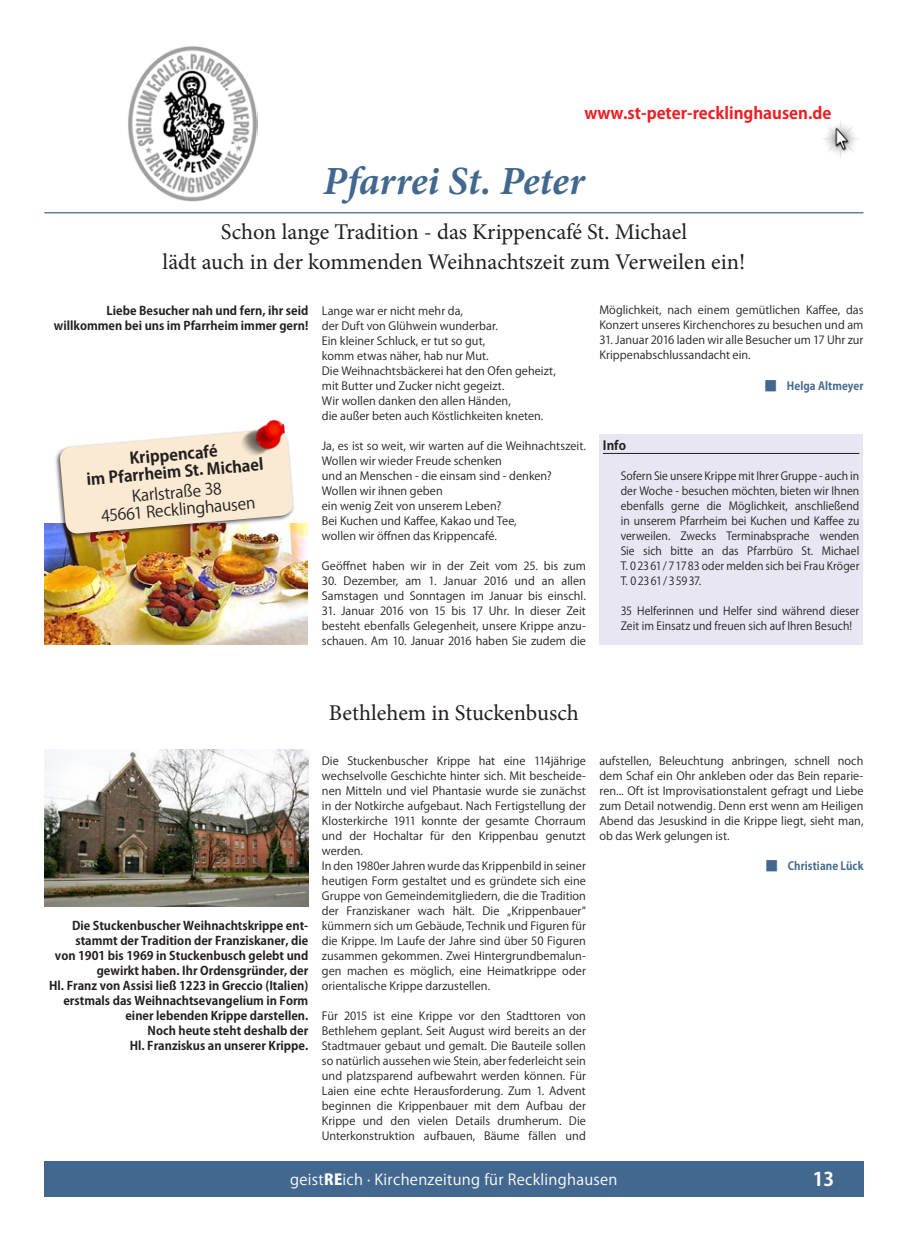
<style>
.page{position:relative;width:922px;height:1241px;background:#fff}
.page>*{position:absolute;margin:0;border:0;box-sizing:border-box;transform-origin:0 0}
.t1{font:italic 700 40px "Minion Pro";color:#436890}
.t2{font:22.5px/30px "Minion Pro";color:#231f20;text-align:center}
.t3{font:700 18.75px "Koz Go Pro";color:#fff}
.t4{font:700 16.25px "Koz Go Pro";color:#ee1d23}
.t5{font:700 15.88px/17.2px "Koz Go Pr 6 N";color:#231f20;text-align:center}
.t6{font:15.88px/17.2px "Koz Go Pr 6 N";color:#231f20;text-align:center}
.t7{font:15px "Koz Go Pro";letter-spacing:.02em;color:#fff}
.t8{font:700 12.5px "Koz Go Pro";color:#231f20}
.t9{font:700 11.88px/15px "Koz Go Pro";color:#231f20;text-align:right}
.t10{font:11.25px/15px "Koz Go Pro";letter-spacing:.005em;color:#231f20}
.t11{font:11.25px/15px "Koz Go Pro";letter-spacing:.005em;color:#231f20;text-align:justify;scale:.95 1}
.t12{font:700 11.25px "Koz Go Pro";letter-spacing:.01em;color:#436890;scale:.94 1}
.s1{font-weight:400}
.s2{font-weight:800}
</style>
<div class="page">
<div style="left:44px;top:1160px;width:819px;height:36px;background:#436890"></div>
<hr style="left:44px;top:212px;width:819px;height:1px;background:#436890">
<img style="left:128px;top:46px;width:129px;height:156px">
<img style="left:823px;top:120px;width:35px;height:38px">
<img style="left:44px;top:523px;width:264px;height:121px">
<div style="left:54px;top:426px;width:241px;height:113px;background:#231f20;opacity:.75"></div>
<svg style="left:59px;top:428px;width:235px;height:106px;background:#f3e4cf"></svg>
<img style="left:237px;top:420px;width:49px;height:37px">
<div style="left:599px;top:434px;width:263px;height:210px;background:#e7e6f2"></div>
<hr style="left:603px;top:453px;width:256px;height:1px;background:#231f20">
<img style="left:44px;top:749px;width:264px;height:157px">
<h3 class="t4" style="left:584px;top:103px;width:248px">www.st-peter-recklinghausen.de</h3>
<h1 class="t1" style="left:323px;top:153px;width:263px">Pfarrei St. Peter</h1>
<h2 class="t2" style="left:162px;top:217px;width:584px">Schon lange Tradition - das Krippencafé St. Michael<br>lädt auch in der kommenden Weihnachtszeit zum Verweilen ein!</h2>
<p class="t9" style="left:54px;top:303px;width:256px">Liebe Besucher nah und fern, ihr seid willkommen bei uns im Pfarrheim immer gern!</p>
<p class="t10" style="left:322px;top:303px;width:235px">Lange war er nicht mehr da,<br>der Duft von Glühwein wunderbar.<br>Ein kleiner Schluck, er tut so gut,<br>komm etwas näher, hab nur Mut.<br>Die Weihnachtsbäckerei hat den Ofen geheizt, mit Butter und Zucker nicht gegeizt.<br>Wir wollen danken den allen Händen,<br>die außer beten auch Köstlichkeiten kneten.</p>
<p class="t10" style="left:322px;top:438px;width:265px">Ja, es ist so weit, wir warten auf die Weihnachtszeit.<br>Wollen wir wieder Freude schenken<br>und an Menschen - die einsam sind - denken?<br>Wollen wir ihnen geben<br>ein wenig Zeit von unserem Leben?<br>Bei Kuchen und Kaffee, Kakao und Tee,<br>wollen wir öffnen das Krippencafé.</p>
<p class="t10" style="left:322px;top:558px;width:265px">Geöffnet haben wir in der Zeit vom 25. bis zum</p>
<p class="t10" style="left:322px;top:573px;width:265px">30. Dezember, am 1. Januar 2016 und an allen<br>Samstagen und Sonntagen im Januar bis einschl.</p>
<p class="t10" style="left:322px;top:603px;width:265px;text-align:justify">31. Januar 2016 von 15 bis 17 Uhr. In dieser Zeit besteht ebenfalls Gelegenheit, unsere Krippe anzu&shy;schauen. Am 10. Januar 2016 haben Sie zudem die</p>
<p class="t10" style="left:599px;top:303px;width:265px">Möglichkeit, nach einem gemütlichen Kaffee, das<br>Konzert unseres Kirchenchores zu besuchen und am</p>
<p class="t10" style="left:599px;top:333px;width:265px">31. Januar 2016 laden wir alle Besucher um 17 Uhr zur<br>Krippenabschlussandacht ein.</p>
<p class="t12" style="left:765px;top:378px;width:106px"><span class="s1">█</span> Helga Altmeyer</p>
<p class="t8" style="left:603px;top:437px;width:25px">Info</p>
<p class="t11" style="left:620px;top:468px;width:253px">Sofern Sie unsere Krippe mit Ihrer Gruppe - auch in der Woche - besuchen möchten, bieten wir Ihnen ebenfalls gerne die Möglichkeit, anschließend in unserem Pfarrheim bei Kuchen und Kaffee zu verweilen. Zwecks Terminabsprache wenden Sie sich bitte an das Pfarrbüro St. Michael T. 02361/71783 oder melden sich bei Frau Kröger T. 02361/35937.</p>
<p class="t11" style="left:620px;top:603px;width:253px">35 Helferinnen und Helfer sind während dieser<br>Zeit im Einsatz und freuen sich auf Ihren Besuch!</p>
<h3 class="t5" style="left:84px;top:454px;width:179px;rotate:-5deg">Krippencafé<br>im Pfarrheim St. Michael</h3>
<h3 class="t6" style="left:99px;top:490px;width:156px;rotate:-5deg">Karlstraße 38<br>45661 Recklinghausen</h3>
<h2 class="t2" style="left:329px;top:697px;width:251px">Bethlehem in Stuckenbusch</h2>
<p class="t9" style="left:49px;top:918px;width:260px">Die Stuckenbuscher Weihnachtskrippe ent&shy;stammt der Tradition der Franziskaner, die<br>von 1901 bis 1969 in Stuckenbusch gelebt und gewirkt haben. Ihr Ordensgründer, der<br>Hl. -Franz von Assisi ließ 1223 in Greccio (Italien) erstmals das Weihnachtsevangelium in Form einer lebenden Krippe darstellen.<br>Noch heute steht deshalb der<br>Hl. Franziskus an unserer Krippe.</p>
<p class="t10" style="left:322px;top:753px;width:265px">Die Stuckenbuscher Krippe hat eine 114jährige wechselvolle Geschichte hinter sich. Mit bescheide&shy;nen Mitteln und viel Phantasie wurde sie zunächst in der Notkirche aufgebaut. Nach Fertigstellung der Klosterkirche 1911 konnte der gesamte Chorraum und der Hochaltar für den Krippenbau genutzt werden.<br>In den 1980er Jahren wurde das Krippenbild in seiner heutigen Form gestaltet und es gründete sich eine Gruppe von Gemeindemitgliedern, die die Tradition der Franziskaner wach hält. Die „Krippenbauer“ kümmern sich um Gebäude, Technik und Figuren für die Krippe. Im Laufe der Jahre sind über 50 Figuren zusammen gekommen. Zwei Hintergrundbemalun&shy;gen machen es möglich, eine Heimatkrippe oder orientalische Krippe darzustellen.</p>
<p class="t10" style="left:322px;top:1008px;width:265px;text-align:justify">Für 2015 ist eine Krippe vor den Stadttoren von Bethlehem geplant. Seit August wird bereits an der Stadtmauer gebaut und gemalt. Die Bauteile sollen so natürlich aussehen wie Stein, aber federleicht sein und platzsparend aufbewahrt werden können. Für Laien eine echte Herausforderung. Zum 1. Advent beginnen die Krippenbauer mit dem Aufbau der Krippe und den vielen Details drumherum. Die Unterkonstruktion aufbauen, Bäume fällen und</p>
<p class="t10" style="left:599px;top:753px;width:265px;text-align:justify">aufstellen, Beleuchtung anbringen, schnell noch dem Schaf ein Ohr ankleben oder das Bein reparie&shy;ren... Oft ist Improvisationstalent gefragt und Liebe zum Detail notwendig. Denn erst wenn am Heiligen Abend das Jesuskind in die Krippe liegt, sieht man, ob das Werk gelungen ist.</p>
<p class="t12" style="left:766px;top:858px;width:104px"><span class="s1">█</span> Christiane Lück</p>
<h3 class="t7" style="left:290px;top:1169px;width:329px">geist<span class="s2">RE</span>ich · Kirchenzeitung für Recklinghausen</h3>
<h3 class="t3" style="left:812px;top:1167px;width:23px">13</h3>
</div>
